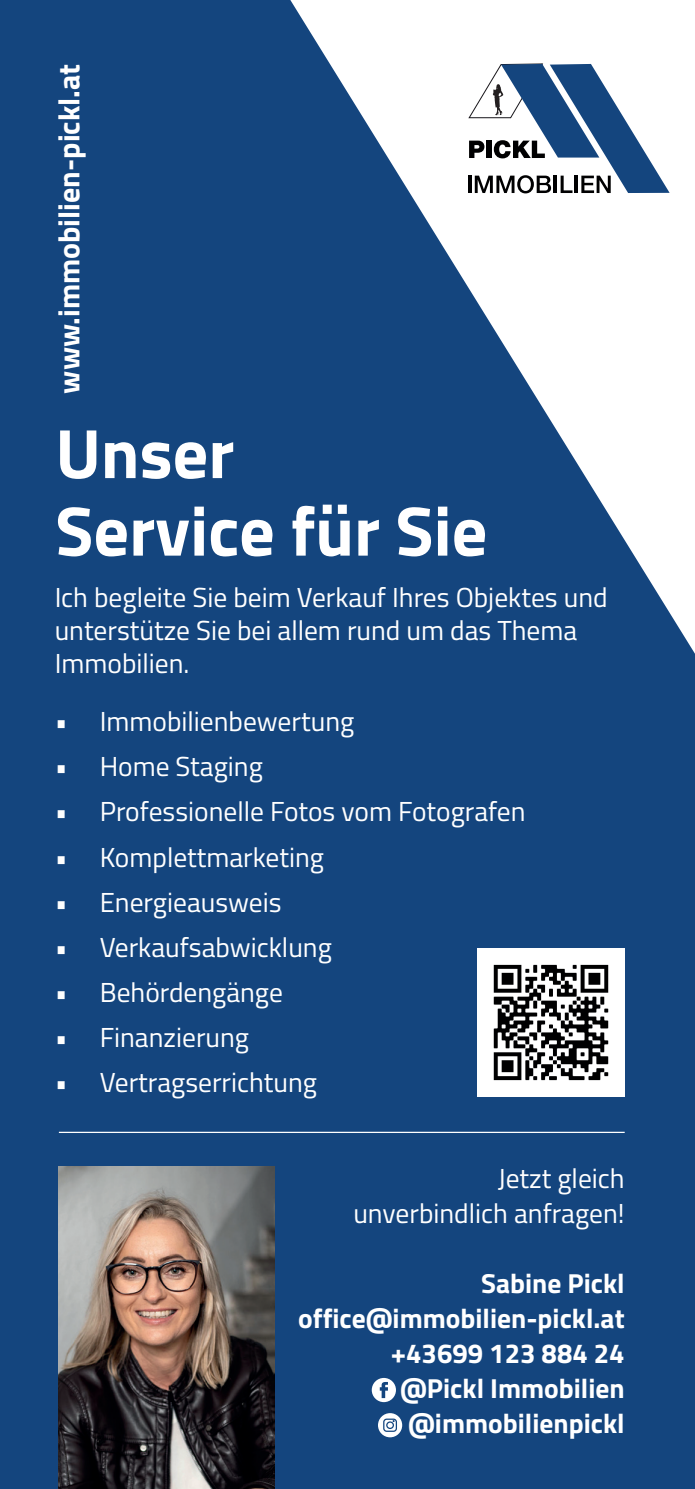
<style>
.page{position:relative;width:695px;height:1489px;background:#fff}
.page>*{position:absolute;margin:0;border:0;box-sizing:border-box;transform-origin:0 0}
.t1{font:700 70px/77.5px "Titillium";color:#fff}
.t2{font:700 30px "Titillium";color:#fff}
.t3{font:27.5px/33px "Titillium";color:#fff;text-align:right}
.t4{font:700 27.5px/35px "Titillium";color:#fff;text-align:right}
</style>
<div class="page">
<div style="left:0;top:0;width:694px;height:1488px;background:#14457e"></div>
<svg style="left:290px;top:0;width:404px;height:652px"></svg>
<svg style="left:468px;top:64px;width:201px;height:129px"></svg>
<hr style="left:59px;top:1131px;width:565px;height:1px;background:#fff">
<svg style="left:378px;top:1412px;width:24px;height:25px"></svg>
<div style="left:383px;top:1418px;width:14px;height:13px;border:1px solid #14457e;border-radius:3px"></div>
<div style="left:386px;top:1421px;width:8px;height:7px;border:1px solid #14457e;border-radius:50%"></div>
<svg style="left:371px;top:1377px;width:25px;height:24px"></svg>
<svg style="left:379px;top:1381px;width:9px;height:16px"></svg>
<img style="left:59px;top:1166px;width:216px;height:322px">
<img style="left:477px;top:948px;width:147px;height:147px">
<p class="t2" style="left:46px;top:393px;width:331px;rotate:-90deg">www.immobilien-pickl.at</p>
<h1 class="t1" style="left:55px;top:411px;width:433px">Unser<br>Service für Sie</h1>
<p class="t3" style="left:55px;top:580px;width:554px;text-align:left">Ich begleite Sie beim Verkauf Ihres Objektes und unterstütze Sie bei allem rund um das Thema<br>Immobilien.</p>
<p class="t3" style="left:55px;top:704px;width:301px">• Immobilienbewertung</p>
<p class="t3" style="left:55px;top:749px;width:210px">• Home Staging</p>
<p class="t3" style="left:55px;top:794px;width:472px">• Professionelle Fotos vom Fotografen</p>
<p class="t3" style="left:55px;top:839px;width:271px">• Komplettmarketing</p>
<p class="t3" style="left:55px;top:884px;width:228px">• Energieausweis</p>
<p class="t3" style="left:55px;top:929px;width:278px">• Verkaufsabwicklung</p>
<p class="t3" style="left:55px;top:974px;width:230px">• Behördengänge</p>
<p class="t3" style="left:55px;top:1019px;width:196px">• Finanzierung</p>
<p class="t3" style="left:55px;top:1064px;width:264px">• Vertragserrichtung</p>
<p class="t3" style="left:353px;top:1159px;width:273px;line-height:35px">Jetzt gleich unverbindlich anfragen!</p>
<p class="t4" style="left:298px;top:1263px;width:328px">Sabine Pickl office@immobilien-pickl.at +43699 123 884 24<br>@Pickl Immobilien @immobilienpickl</p>
</div>
